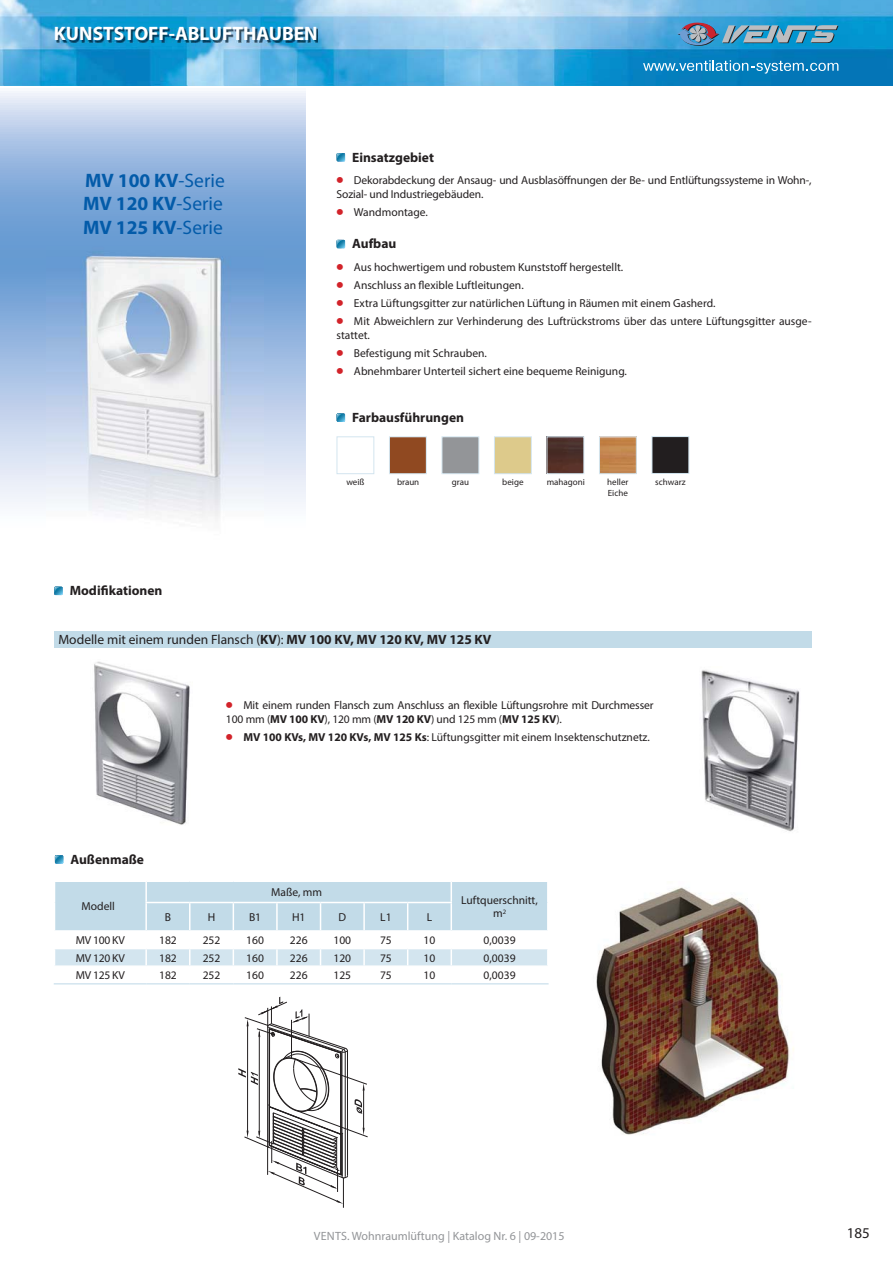
<style>
.page{position:relative;width:893px;height:1263px;background:#fff}
.page>*{position:absolute;margin:0;border:0;box-sizing:border-box;transform-origin:0 0}
.t1{font:700 19.5px/23.4px "Myriad Pro";color:#035ba9;text-align:justify}
.t2{font:700 19.5px "Myriad Pro";color:#fff}
.t3{font:15px "Myriad Pro";color:#231f20}
.t4{font:700 13.5px "Myriad Pro";color:#231f20}
.t5{font:13.5px "Myriad Pro";color:#231f20}
.t6{font:12px "Myriad Pro";color:#939598}
.t7{font:11.55px/13.8px "Myriad Pro";color:#231f20}
.t8{font:9px/10.8px "Myriad Pro";color:#231f20}
.s1{font-weight:400}
.s2{font-family:"Free Set C";font-weight:700;font-size:17.25px;color:#d2232a}
.s3{font-weight:700}
</style>
<div class="page">
<svg style="left:0;top:85px;width:306px;height:511px"></svg>
<img style="left:0;top:0;width:892px;height:85px">
<svg style="left:677px;top:22px;width:161px;height:24px;background:#5c96b6"></svg>
<svg style="left:643px;top:60px;width:195px;height:14px;background:#3897c9"></svg>
<img style="left:701px;top:670px;width:99px;height:162px">
<img style="left:47px;top:246px;width:216px;height:320px">
<svg style="left:55px;top:881px;width:493px;height:85px"></svg>
<hr style="left:451px;top:965px;width:98px;height:2px;background:#fff">
<hr style="left:54px;top:983px;width:92px;height:2px;background:#d3e5ef">
<hr style="left:146px;top:983px;width:44px;height:2px;background:#d3e5ef">
<hr style="left:233px;top:983px;width:218px;height:2px;background:#d3e5ef">
<hr style="left:451px;top:983px;width:98px;height:2px;background:#d3e5ef">
<hr style="left:190px;top:983px;width:43px;height:2px;background:#d3e5ef">
<svg style="left:55px;top:855px;width:8px;height:9px"></svg>
<svg style="left:54px;top:587px;width:9px;height:8px"></svg>
<div style="left:54px;top:631px;width:758px;height:17px;background:#c2dbe8"></div>
<img style="left:94px;top:661px;width:96px;height:164px">
<hr style="left:343px;top:1178px;width:1px;height:30px;background:#221e1f">
<svg style="left:238px;top:997px;width:130px;height:207px"></svg>
<svg style="left:336px;top:153px;width:9px;height:8px"></svg>
<svg style="left:336px;top:240px;width:9px;height:8px"></svg>
<svg style="left:336px;top:413px;width:9px;height:9px"></svg>
<div style="left:336px;top:436px;width:38px;height:38px;border:1px solid #d3e5ef"></div>
<div style="left:389px;top:437px;width:37px;height:37px;background:#904921"></div>
<div style="left:389px;top:436px;width:38px;height:38px;border:1px solid #d3e5ef"></div>
<div style="left:442px;top:437px;width:37px;height:37px;background:#939598"></div>
<div style="left:441px;top:436px;width:38px;height:38px;border:1px solid #d3e5ef"></div>
<div style="left:494px;top:437px;width:37px;height:37px;background:#ddca8b"></div>
<div style="left:494px;top:436px;width:38px;height:38px;border:1px solid #d3e5ef"></div>
<img style="left:548px;top:438px;width:34px;height:34px">
<div style="left:546px;top:436px;width:38px;height:38px;border:1px solid #d3e5ef"></div>
<img style="left:601px;top:438px;width:34px;height:34px">
<div style="left:599px;top:436px;width:38px;height:38px;border:1px solid #d3e5ef"></div>
<div style="left:652px;top:437px;width:37px;height:36px;background:#221e1f"></div>
<div style="left:651px;top:436px;width:38px;height:38px;border:1px solid #d3e5ef"></div>
<img style="left:596px;top:887px;width:198px;height:248px">
<img style="left:57px;top:29px;width:261px;height:13px">
<h1 class="t2" style="left:54px;top:26px;width:265px">KUNSTSTOFF-ABLUFTHAUBEN</h1>
<h1 class="t1" style="left:83px;top:170px;width:143px">MV 100 KV<span class="s1">-Serie </span>MV 120 KV<span class="s1">-Serie </span>MV 125 KV<span class="s1">-Serie</span></h1>
<p class="t4" style="left:352px;top:152px;width:83px">Einsatzgebiet</p>
<p class="t7" style="left:336px;top:174px;width:476px"><span class="s2">•</span> Dekorabdeckung der Ansaug- und Ausblasöffnungen der Be- und Entlüftungssysteme in Wohn-,<br>Sozial- und Industriegebäuden.</p>
<p class="t7" style="left:336px;top:206px;width:93px"><span class="s2">•</span> Wandmontage.</p>
<p class="t4" style="left:352px;top:239px;width:46px">Aufbau</p>
<p class="t7" style="left:336px;top:261px;width:288px"><span class="s2">•</span> Aus hochwertigem und robustem Kunststoff hergestellt.</p>
<p class="t7" style="left:336px;top:279px;width:189px"><span class="s2">•</span> Anschluss an flexible Luftleitungen.</p>
<p class="t7" style="left:336px;top:297px;width:380px"><span class="s2">•</span> Extra Lüftungsgitter zur natürlichen Lüftung in Räumen mit einem Gasherd.</p>
<p class="t7" style="left:336px;top:315px;width:477px"><span class="s2">•</span> Mit Abweichlern zur Verhinderung des Luftrückstroms über das untere Lüftungsgitter ausge&shy;stattet.</p>
<p class="t7" style="left:336px;top:347px;width:152px"><span class="s2">•</span> Befestigung mit Schrauben.</p>
<p class="t7" style="left:336px;top:365px;width:292px"><span class="s2">•</span> Abnehmbarer Unterteil sichert eine bequeme Reinigung.</p>
<p class="t4" style="left:352px;top:412px;width:113px">Farbausführungen</p>
<p class="t8" style="left:346px;top:477px;width:20px">weiß</p>
<p class="t8" style="left:397px;top:477px;width:24px">braun</p>
<p class="t8" style="left:452px;top:477px;width:19px">grau</p>
<p class="t8" style="left:502px;top:477px;width:23px">beige</p>
<p class="t8" style="left:547px;top:477px;width:40px">mahagoni</p>
<p class="t8" style="left:607px;top:477px;width:23px">heller<br>Eiche</p>
<p class="t8" style="left:655px;top:477px;width:32px">schwarz</p>
<p class="t4" style="left:70px;top:585px;width:94px">Modifikationen</p>
<p class="t5" style="left:58px;top:635px;width:435px">Modelle mit einem runden Flansch (<span class="s3">KV</span>): <span class="s3">MV 100 KV, MV 120 KV, MV 125 KV</span></p>
<p class="t7" style="left:226px;top:699px;width:429px"><span class="s2">•</span> Mit einem runden Flansch zum Anschluss an flexible Lüftungsrohre mit Durchmesser<br>100 mm (<span class="s3">MV 100 KV</span>), 120 mm (<span class="s3">MV 120 KV</span>) und 125 mm (<span class="s3">MV 125 KV</span>).</p>
<p class="t7" style="left:226px;top:731px;width:425px"><span class="s2">•</span> <span class="s3">MV 100 KVs, MV 120 KVs, MV 125 Ks</span>: Lüftungsgitter mit einem Insektenschutznetz.</p>
<p class="t4" style="left:70px;top:854px;width:75px">Außenmaße</p>
<p class="t7" style="left:81px;top:900px;width:35px">Modell</p>
<p class="t7" style="left:271px;top:886px;width:52px">Maße, mm</p>
<p class="t7" style="left:165px;top:911px;width:8px">B</p>
<p class="t7" style="left:208px;top:911px;width:9px">H</p>
<p class="t7" style="left:249px;top:911px;width:14px">B1</p>
<p class="t7" style="left:292px;top:911px;width:15px">H1</p>
<p class="t7" style="left:338px;top:911px;width:9px">D</p>
<p class="t7" style="left:380px;top:911px;width:13px">L1</p>
<p class="t7" style="left:427px;top:911px;width:7px">L</p>
<p class="t7" style="left:461px;top:893px;width:78px;text-align:center">Luftquerschnitt, m<sup>2</sup></p>
<p class="t7" style="left:76px;top:934px;width:50px">MV 100 KV</p>
<p class="t7" style="left:159px;top:934px;width:19px">182</p>
<p class="t7" style="left:203px;top:934px;width:19px">252</p>
<p class="t7" style="left:246px;top:934px;width:19px">160</p>
<p class="t7" style="left:290px;top:934px;width:19px">226</p>
<p class="t7" style="left:333px;top:934px;width:19px">100</p>
<p class="t7" style="left:380px;top:934px;width:13px">75</p>
<p class="t7" style="left:424px;top:934px;width:13px">10</p>
<p class="t7" style="left:484px;top:934px;width:33px">0,0039</p>
<p class="t7" style="left:76px;top:952px;width:50px">MV 120 KV</p>
<p class="t7" style="left:159px;top:952px;width:19px">182</p>
<p class="t7" style="left:203px;top:952px;width:19px">252</p>
<p class="t7" style="left:246px;top:952px;width:19px">160</p>
<p class="t7" style="left:290px;top:952px;width:19px">226</p>
<p class="t7" style="left:333px;top:952px;width:19px">120</p>
<p class="t7" style="left:380px;top:952px;width:13px">75</p>
<p class="t7" style="left:424px;top:952px;width:13px">10</p>
<p class="t7" style="left:484px;top:952px;width:33px">0,0039</p>
<p class="t7" style="left:76px;top:969px;width:50px">MV 125 KV</p>
<p class="t7" style="left:159px;top:969px;width:19px">182</p>
<p class="t7" style="left:203px;top:969px;width:19px">252</p>
<p class="t7" style="left:246px;top:969px;width:19px">160</p>
<p class="t7" style="left:290px;top:969px;width:19px">226</p>
<p class="t7" style="left:333px;top:969px;width:19px">125</p>
<p class="t7" style="left:380px;top:969px;width:13px">75</p>
<p class="t7" style="left:424px;top:969px;width:13px">10</p>
<p class="t7" style="left:484px;top:969px;width:33px">0,0039</p>
<p class="t6" style="left:314px;top:1231px;width:252px">VENTS. Wohnraumlüftung | Katalog Nr. 6 | 09-2015</p>
<p class="t3" style="left:847px;top:1227px;width:25px">185</p>
</div>
